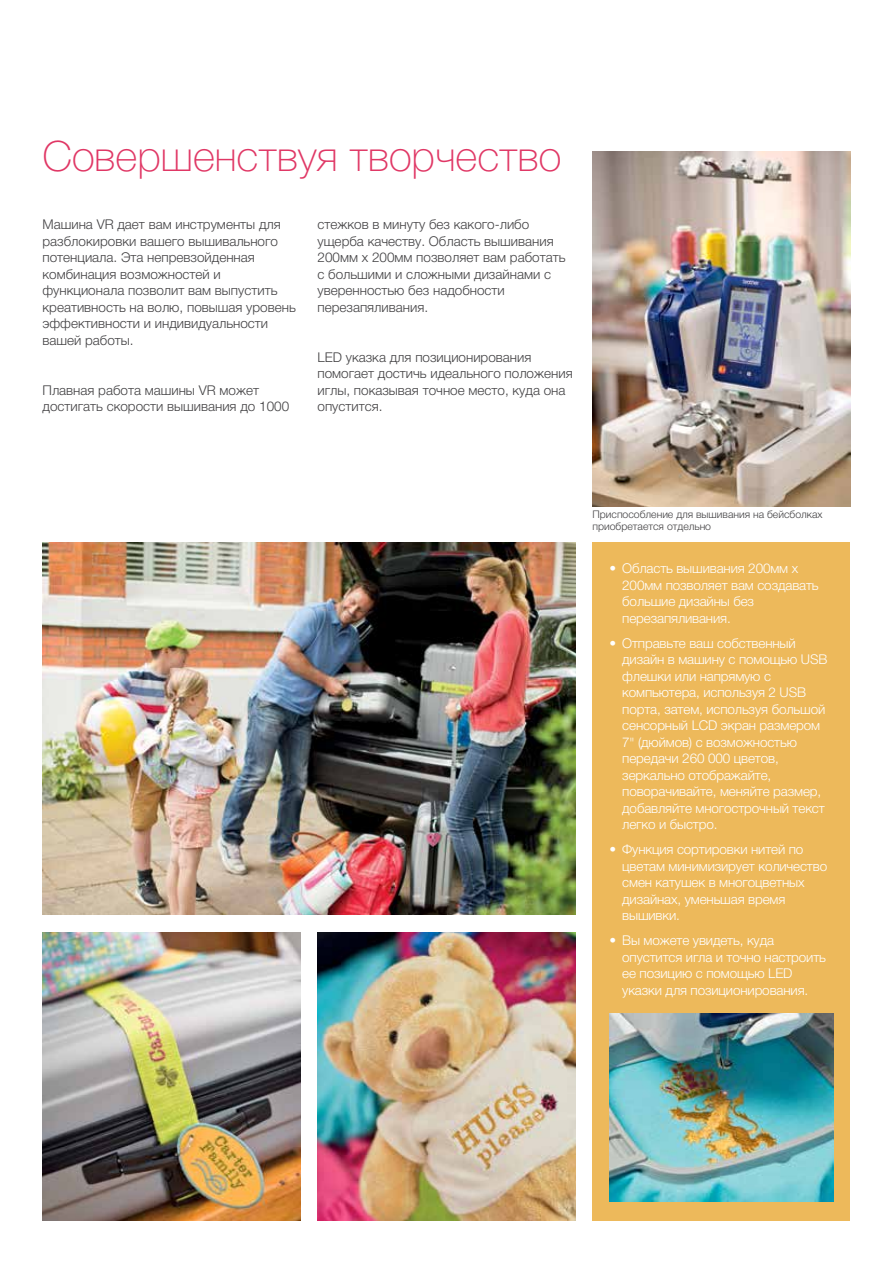
<style>
.page{position:relative;width:893px;height:1263px;background:#fff}
.page>*{position:absolute;margin:0;border:0;box-sizing:border-box;transform-origin:0 0}
.t1{font:100 42px "Helvetica Neue Cyr";color:#e03765}
.t2{font:300 13.5px/16.5px "Helvetica Neue Cyr";letter-spacing:-.01em;color:#fff}
.t3{font:300 13.5px/16.5px "Helvetica Neue Cyr";color:#414042}
.t4{font:300 10.5px/12.6px "Helvetica Neue Cyr";color:#414042}
</style>
<div class="page">
<div style="left:592px;top:542px;width:258px;height:678px;background:#edb95b"></div>
<img style="left:609px;top:1013px;width:224px;height:189px">
<img style="left:43px;top:542px;width:532px;height:372px">
<img style="left:43px;top:932px;width:257px;height:288px">
<img style="left:317px;top:932px;width:258px;height:288px">
<img style="left:592px;top:151px;width:258px;height:355px">
<h1 class="t1" style="left:43px;top:133px;width:520px">Совершенствуя творчество</h1>
<p class="t3" style="left:43px;top:216px;width:255px">Машина VR дает вам инструменты для разблокировки вашего вышивального потенциала. Эта непревзойденная комбинация возможностей и функционала позволит вам выпустить креативность на волю, повышая уровень эффективности и индивидуальности вашей работы.</p>
<p class="t3" style="left:43px;top:382px;width:248px">Плавная работа машины VR может достигать скорости вышивания до 1000</p>
<p class="t3" style="left:317px;top:216px;width:249px">стежков в минуту без какого-либо ущерба качеству. Область вышивания<br>200мм x 200мм позволяет вам работать с большими и сложными дизайнами с уверенностью без надобности перезапяливания.</p>
<p class="t3" style="left:317px;top:349px;width:257px">LED указка для позиционирования помогает достичь идеального положения иглы, показывая точное место, куда она опустится.</p>
<p class="t4" style="left:592px;top:508px;width:232px">Приспособление для вышивания на бейсболках приобретается отдельно</p>
<p class="t2" style="left:622px;top:560px;width:198px;text-indent:-13px">• Область вышивания 200мм x<br>200мм позволяет вам создавать большие дизайны без перезапяливания.</p>
<p class="t2" style="left:622px;top:635px;width:207px;text-indent:-13px">• Отправьте ваш собственный дизайн в машину с помощью USB флешки или напрямую с компьютера, используя 2 USB порта, затем, используя большой сенсорный LCD экран размером<br>7" (дюймов) с возможностью передачи 260 000 цветов, зеркально отображайте, поворачивайте, меняйте размер, добавляйте многострочный текст легко и быстро.</p>
<p class="t2" style="left:622px;top:841px;width:206px;text-indent:-13px">• Функция сортировки нитей по цветам минимизирует количество смен катушек в многоцветных дизайнах, уменьшая время вышивки.</p>
<p class="t2" style="left:622px;top:932px;width:205px;text-indent:-13px">• Вы можете увидеть, куда опустится игла и точно настроить ее позицию с помощью LED указки для позиционирования.</p>
</div>
